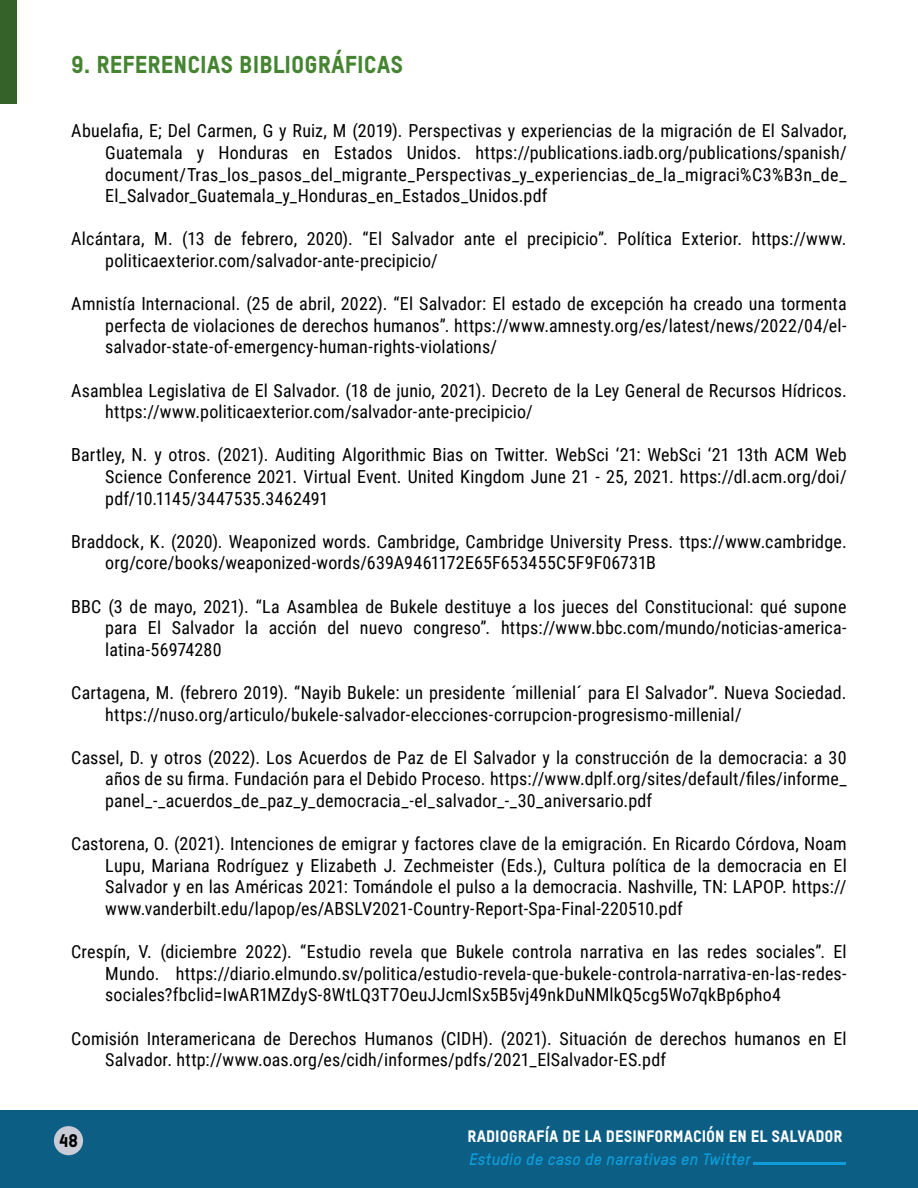
<style>
.page{position:relative;width:918px;height:1188px;background:#fff}
.page>*{position:absolute;margin:0;border:0;box-sizing:border-box;transform-origin:0 0}
.t1{font:24px "Oxfam TSTARPRO Headline";color:#458532}
.t2{font:18px/21.6px "Roboto Condensed";letter-spacing:.01em;color:#000;text-align:justify}
.t3{font:18px "Oxfam TSTARPRO Headline";color:#000}
.t4{font:16.35px "Oxfam TSTARPRO Headline";color:#fff}
.t5{font:italic 700 16.35px "Oxfam TSTARPRO";color:#0f9cd8}
</style>
<div class="page">
<div style="left:0;top:1110px;width:918px;height:78px;background:#0c5e84"></div>
<div style="left:54px;top:1126px;width:29px;height:29px;background:#c9cbd6;border-radius:50%"></div>
<hr style="left:753px;top:1162px;width:93px;height:3px;background:#0f9cd8">
<div style="left:0;top:0;width:17px;height:104px;background:#356229"></div>
<h1 class="t1" style="left:71px;top:49px;width:333px">9. REFERENCIAS BIBLIOGRÁFICAS</h1>
<p class="t2" style="left:105px;top:120px;width:743px;text-indent:-34px">Abuelafia, E; Del Carmen, G y Ruiz, M (2019). Perspectivas y experiencias de la migración de El Salvador, Guatemala y Honduras en Estados Unidos. https://publications.iadb.org/publications/spanish/ document/Tras_los_pasos_del_migrante_Perspectivas_y_experiencias_de_la_migraci%C3%B3n_de_ El_Salvador_Guatemala_y_Honduras_en_Estados_Unidos.pdf</p>
<p class="t2" style="left:105px;top:228px;width:743px;text-indent:-34px">Alcántara, M. (13 de febrero, 2020). “El Salvador ante el precipicio”. Política Exterior. https://www. politicaexterior.com/salvador-ante-precipicio/</p>
<p class="t2" style="left:105px;top:292px;width:743px;text-indent:-34px">Amnistía Internacional. (25 de abril, 2022). “El Salvador: El estado de excepción ha creado una tormenta perfecta de violaciones de derechos humanos”. https://www.amnesty.org/es/latest/news/2022/04/el&shy;salvador-state-of-emergency-human-rights-violations/</p>
<p class="t2" style="left:105px;top:379px;width:743px;text-indent:-34px">Asamblea Legislativa de El Salvador. (18 de junio, 2021). Decreto de la Ley General de Recursos Hídricos. https://www.politicaexterior.com/salvador-ante-precipicio/</p>
<p class="t2" style="left:105px;top:444px;width:743px;text-indent:-34px">Bartley, N. y otros. (2021). Auditing Algorithmic Bias on Twitter. WebSci ‘21: WebSci ‘21 13th ACM Web Science Conference 2021. Virtual Event. United Kingdom June 21 - 25, 2021. https://dl.acm.org/doi/ pdf/10.1145/3447535.3462491</p>
<p class="t2" style="left:105px;top:530px;width:743px;text-indent:-34px">Braddock, K. (2020). Weaponized words. Cambridge, Cambridge University Press. ttps://www.cambridge. org/core/books/weaponized-words/639A9461172E65F653455C5F9F06731B</p>
<p class="t2" style="left:105px;top:595px;width:743px;text-indent:-34px">BBC (3 de mayo, 2021). “La Asamblea de Bukele destituye a los jueces del Constitucional: qué supone para El Salvador la acción del nuevo congreso”. https://www.bbc.com/mundo/noticias-america&shy;latina-56974280</p>
<p class="t2" style="left:105px;top:681px;width:743px;text-indent:-34px">Cartagena, M. (febrero 2019). “Nayib Bukele: un presidente ´millenial´ para El Salvador”. Nueva Sociedad. https://nuso.org/articulo/bukele-salvador-elecciones-corrupcion-progresismo-millenial/</p>
<p class="t2" style="left:105px;top:746px;width:743px;text-indent:-34px">Cassel, D. y otros (2022). Los Acuerdos de Paz de El Salvador y la construcción de la democracia: a 30 años de su firma. Fundación para el Debido Proceso. https://www.dplf.org/sites/default/files/informe_ panel_-_acuerdos_de_paz_y_democracia_-el_salvador_-_30_aniversario.pdf</p>
<p class="t2" style="left:105px;top:832px;width:743px;text-indent:-34px">Castorena, O. (2021). Intenciones de emigrar y factores clave de la emigración. En Ricardo Córdova, Noam Lupu, Mariana Rodríguez y Elizabeth J. Zechmeister (Eds.), Cultura política de la democracia en El Salvador y en las Américas 2021: Tomándole el pulso a la democracia. Nashville, TN: LAPOP. https:// www.vanderbilt.edu/lapop/es/ABSLV2021-Country-Report-Spa-Final-220510.pdf</p>
<p class="t2" style="left:105px;top:940px;width:743px;text-indent:-34px">Crespín, V. (diciembre 2022). “Estudio revela que Bukele controla narrativa en las redes sociales”. El Mundo. https://diario.elmundo.sv/politica/estudio-revela-que-bukele-controla-narrativa-en-las-redes&shy;sociales?fbclid=IwAR1MZdyS-8WtLQ3T7OeuJJcmlSx5B5vj49nkDuNMlkQ5cg5Wo7qkBp6pho4</p>
<p class="t2" style="left:105px;top:1027px;width:743px;text-indent:-34px">Comisión Interamericana de Derechos Humanos (CIDH). (2021). Situación de derechos humanos en El<br>Salvador. http://www.oas.org/es/cidh/informes/pdfs/2021_ElSalvador-ES.pdf</p>
<p class="t3" style="left:59px;top:1129px;width:21px">48</p>
<p class="t4" style="left:468px;top:1126px;width:377px">RADIOGRAFÍA DE LA DESINFORMACIÓN EN EL SALVADOR</p>
<p class="t5" style="left:469px;top:1150px;width:283px">Estudio de caso de narrativas en Twitter</p>
</div>
